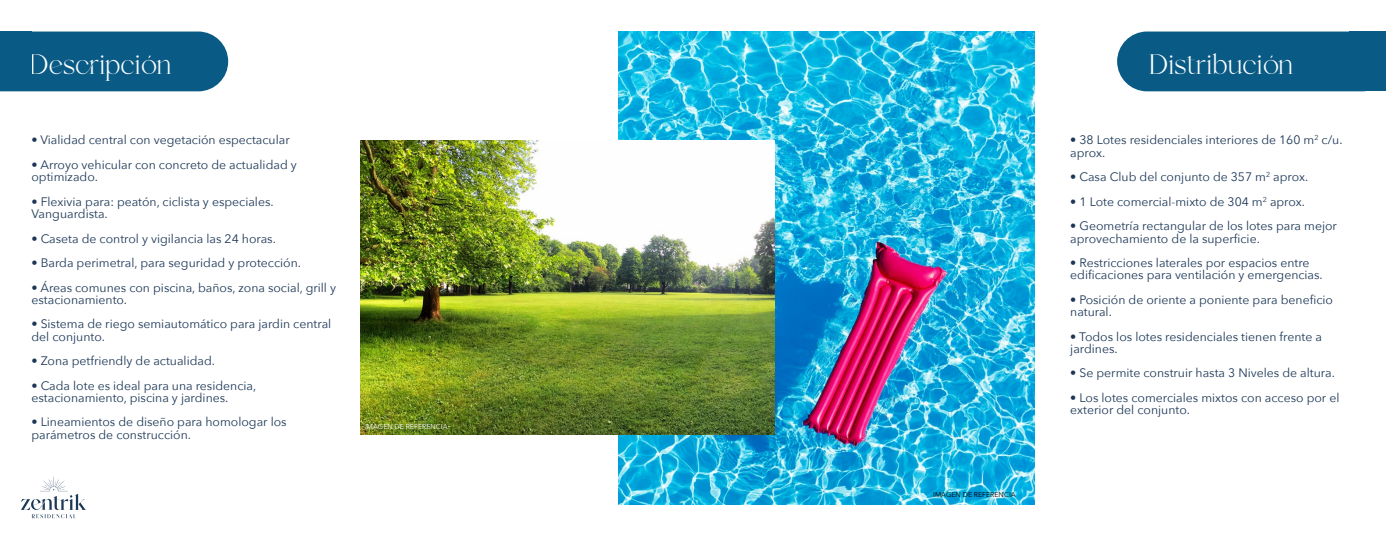
<style>
.page{position:relative;width:1386px;height:536px;background:#fff}
.page>*{position:absolute;margin:0;border:0;box-sizing:border-box;transform-origin:0 0}
.t1{font:300 40.25px "La Mango";color:#fff}
.t2{font:12.25px/12.2px "Avenir Next";color:#1c3756}
.t3{font:7px "Avenir Next";color:#000}
.t4{font:7px "Avenir Next";color:#fff}
</style>
<div class="page">
<img style="left:619px;top:32px;width:416px;height:472px">
<div style="left:32px;top:32px;width:196px;height:59px;background:#095b86"></div>
<div style="left:0;top:32px;width:32px;height:59px;background:#095b86"></div>
<img style="left:361px;top:140px;width:414px;height:294px">
<svg style="left:21px;top:476px;width:66px;height:42px"></svg>
<div style="left:1117px;top:32px;width:232px;height:59px;background:#095b86"></div>
<div style="left:1349px;top:32px;width:37px;height:59px;background:#095b86"></div>
<h1 class="t1" style="left:29px;top:39px;width:144px">Descripción</h1>
<p class="t2" style="left:32px;top:133px;width:260px">• Vialidad central con vegetación espectacular</p>
<p class="t2" style="left:32px;top:158px;width:267px">• Arroyo vehicular con concreto de actualidad y optimizado.</p>
<p class="t2" style="left:32px;top:195px;width:244px">• Flexivia para: peatón, ciclista y especiales.<br>Vanguardista.</p>
<p class="t2" style="left:32px;top:231px;width:246px">• Caseta de control y vigilancia las 24 horas.</p>
<p class="t2" style="left:32px;top:256px;width:271px">• Barda perimetral, para seguridad y protección.</p>
<p class="t2" style="left:32px;top:280px;width:306px">• Áreas comunes con piscina, baños, zona social, grill y estacionamiento.</p>
<p class="t2" style="left:32px;top:317px;width:301px">• Sistema de riego semiautomático para jardin central del conjunto.</p>
<p class="t2" style="left:32px;top:354px;width:185px">• Zona petfriendly de actualidad.</p>
<p class="t2" style="left:32px;top:378px;width:226px">• Cada lote es ideal para una residencia, estacionamiento, piscina y jardines.</p>
<p class="t2" style="left:32px;top:415px;width:257px">• Lineamientos de diseño para homologar los parámetros de construcción.</p>
<p class="t4" style="left:365px;top:420px;width:84px">IMAGEN DE REFERENCIA</p>
<p class="t3" style="left:933px;top:488px;width:84px">IMAGEN DE REFERENCIA</p>
<h1 class="t1" style="left:1148px;top:38px;width:147px">Distribución</h1>
<p class="t2" style="left:1070px;top:133px;width:274px">• 38 Lotes residenciales interiores de 160 m<sup>2</sup> c/u. aprox.</p>
<p class="t2" style="left:1070px;top:170px;width:239px">• Casa Club del conjunto de 357 m<sup>2</sup> aprox.</p>
<p class="t2" style="left:1070px;top:195px;width:236px">• 1 Lote comercial-mixto de 304 m<sup>2</sup> aprox.</p>
<p class="t2" style="left:1070px;top:219px;width:268px">• Geometría rectangular de los lotes para mejor aprovechamiento de la superficie.</p>
<p class="t2" style="left:1070px;top:256px;width:254px">• Restricciones laterales por espacios entre edificaciones para ventilación y emergencias.</p>
<p class="t2" style="left:1070px;top:293px;width:264px">• Posición de oriente a poniente para beneficio natural.</p>
<p class="t2" style="left:1070px;top:329px;width:253px">• Todos los lotes residenciales tienen frente a jardines.</p>
<p class="t2" style="left:1070px;top:366px;width:266px">• Se permite construir hasta 3 Niveles de altura.</p>
<p class="t2" style="left:1070px;top:391px;width:271px">• Los lotes comerciales mixtos con acceso por el exterior del conjunto.</p>
</div>
